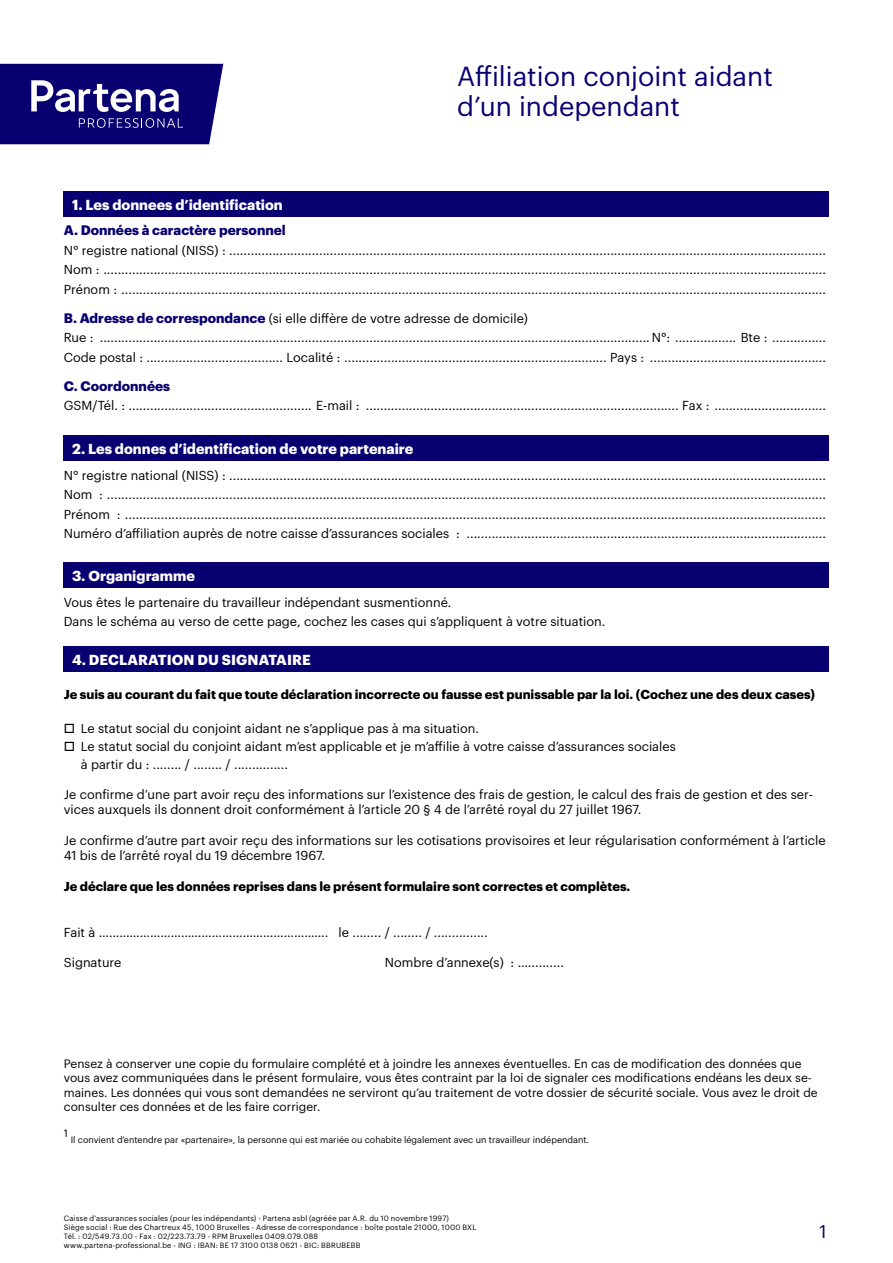
<style>
.page{position:relative;width:893px;height:1263px;background:#fff}
.page>*{position:absolute;margin:0;border:0;box-sizing:border-box;transform-origin:0 0}
.t1{font:27px/30px "Graphik";color:#080070}
.t2{font:18px "Graphik";color:#080070}
.t3{font:700 14.25px "Graphik";color:#fff}
.t4{font:700 13.5px "Graphik";color:#080070}
.t5{font:12.75px/15.3px "Graphik";color:#000}
.t6{font:700 12.75px "Graphik";color:#000}
.t7{font:12px/14.4px "Graphik";color:#000}
.t8{font:10.5px "Graphik";color:#000}
.t9{font:9px "Graphik";color:#000}
.t10{font:7.5px/9px "Graphik";letter-spacing:.02em;color:#000}
.s1{font-weight:700;font-size:13.5px;color:#080070}
</style>
<div class="page">
<svg style="left:0;top:64px;width:223px;height:80px;background:#2c2585"></svg>
<div style="left:64px;top:191px;width:765px;height:26px;background:#080070"></div>
<div style="left:64px;top:435px;width:765px;height:26px;background:#080070"></div>
<div style="left:64px;top:562px;width:765px;height:26px;background:#080070"></div>
<div style="left:64px;top:646px;width:765px;height:26px;background:#080070"></div>
<p class="t3" style="left:72px;top:194px;width:212px">1. Les donnees d’identification</p>
<p class="t1" style="left:457px;top:59px;width:317px">Affiliation conjoint aidant d’un independant</p>
<p class="t4" style="left:64px;top:220px;width:224px">A. Données à caractère personnel</p>
<p class="t5" style="left:64px;top:241px;width:764px">N° registre national (NISS) : ......................................................................................................................................................................</p>
<p class="t5" style="left:64px;top:261px;width:764px">Nom : .........................................................................................................................................................................................................</p>
<p class="t5" style="left:64px;top:281px;width:764px">Prénom : ....................................................................................................................................................................................................</p>
<p class="t5" style="left:64px;top:310px;width:466px"><span class="s1">B. Adresse de correspondance</span> (si elle diffère de votre adresse de domicile)</p>
<p class="t5" style="left:64px;top:329px;width:764px">Rue : ......................................................................................................................................................... N°: ................. Bte : ...............</p>
<p class="t5" style="left:64px;top:349px;width:764px">Code postal : ...................................... Localité : ......................................................................... Pays : .................................................</p>
<p class="t4" style="left:64px;top:376px;width:108px">C. Coordonnées</p>
<p class="t5" style="left:64px;top:397px;width:764px">GSM/Tél. : ................................................... E-mail : ....................................................................................... Fax : ...............................</p>
<p class="t3" style="left:72px;top:438px;width:343px">2. Les donnes d’identification de votre partenaire</p>
<p class="t5" style="left:64px;top:466px;width:764px">N° registre national (NISS) : ......................................................................................................................................................................</p>
<p class="t5" style="left:64px;top:486px;width:764px">Nom : ........................................................................................................................................................................................................</p>
<p class="t5" style="left:64px;top:506px;width:764px">Prénom : ...................................................................................................................................................................................................</p>
<p class="t5" style="left:64px;top:525px;width:764px">Numéro d’affiliation auprès de notre caisse d’assurances sociales : ....................................................................................................</p>
<p class="t3" style="left:72px;top:565px;width:124px">3. Organigramme</p>
<p class="t5" style="left:64px;top:593px;width:389px">Vous êtes le partenaire du travailleur indépendant susmentionné.</p>
<p class="t5" style="left:64px;top:613px;width:543px">Dans le schéma au verso de cette page, cochez les cases qui s’appliquent à votre situation.</p>
<p class="t3" style="left:72px;top:649px;width:240px">4. DECLARATION DU SIGNATAIRE</p>
<p class="t6" style="left:64px;top:685px;width:753px">Je suis au courant du fait que toute déclaration incorrecte ou fausse est punissable par la loi. (Cochez une des deux cases)</p>
<p class="t5" style="left:64px;top:719px;width:417px">□ Le statut social du conjoint aidant ne s’applique pas à ma situation.</p>
<p class="t5" style="left:81px;top:736px;width:597px;line-height:18px;text-indent:-17px">□ Le statut social du conjoint aidant m’est applicable et je m’affilie à votre caisse d’assurances sociales à partir du : ........ / ........ / ...............</p>
<p class="t5" style="left:64px;top:786px;width:751px">Je confirme d’une part avoir reçu des informations sur l’existence des frais de gestion, le calcul des frais de gestion et des ser&shy;vices auxquels ils donnent droit conformément à l’article 20 § 4 de l’arrêté royal du 27 juillet 1967.</p>
<p class="t5" style="left:64px;top:832px;width:763px">Je confirme d’autre part avoir reçu des informations sur les cotisations provisoires et leur régularisation conformément à l’article<br>41 bis de l’arrêté royal du 19 décembre 1967.</p>
<p class="t6" style="left:64px;top:876px;width:568px">Je déclare que les données reprises dans le présent formulaire sont correctes et complètes.</p>
<p class="t5" style="left:64px;top:923px;width:425px">Fait à …………………………………………………………. le ........ / ........ / ...............</p>
<p class="t5" style="left:64px;top:954px;width:59px">Signature</p>
<p class="t5" style="left:385px;top:954px;width:181px">Nombre d’annexe(s) : …..........</p>
<p class="t7" style="left:64px;top:1055px;width:755px">Pensez à conserver une copie du formulaire complété et à joindre les annexes éventuelles. En cas de modification des données que vous avez communiquées dans le présent formulaire, vous êtes contraint par la loi de signaler ces modifications endéans les deux se&shy;maines. Les données qui vous sont demandées ne serviront qu’au traitement de votre dossier de sécurité sociale. Vous avez le droit de consulter ces données et de les faire corriger.</p>
<p class="t8" style="left:64px;top:1125px;width:6px">1</p>
<p class="t9" style="left:71px;top:1132px;width:520px">Il convient d’entendre par «partenaire», la personne qui est mariée ou cohabite légalement avec un travailleur indépendant.</p>
<p class="t10" style="left:64px;top:1213px;width:414px">Caisse d’assurances sociales (pour les indépendants) - Partena asbl (agréée par A.R. du 10 novembre 1997)<br>Siège social : Rue des Chartreux 45, 1000 Bruxelles - Adresse de correspondance : boîte postale 21000, 1000 BXL Tél. : 02/549.73.00 - Fax : 02/223.73.79 - RPM Bruxelles 0409.079.088<br>www.partena-professional.be - ING : IBAN: BE 17 3100 0138 0621 - BIC: BBRUBEBB</p>
<h2 class="t2" style="left:819px;top:1218px;width:9px">1</h2>
</div>
